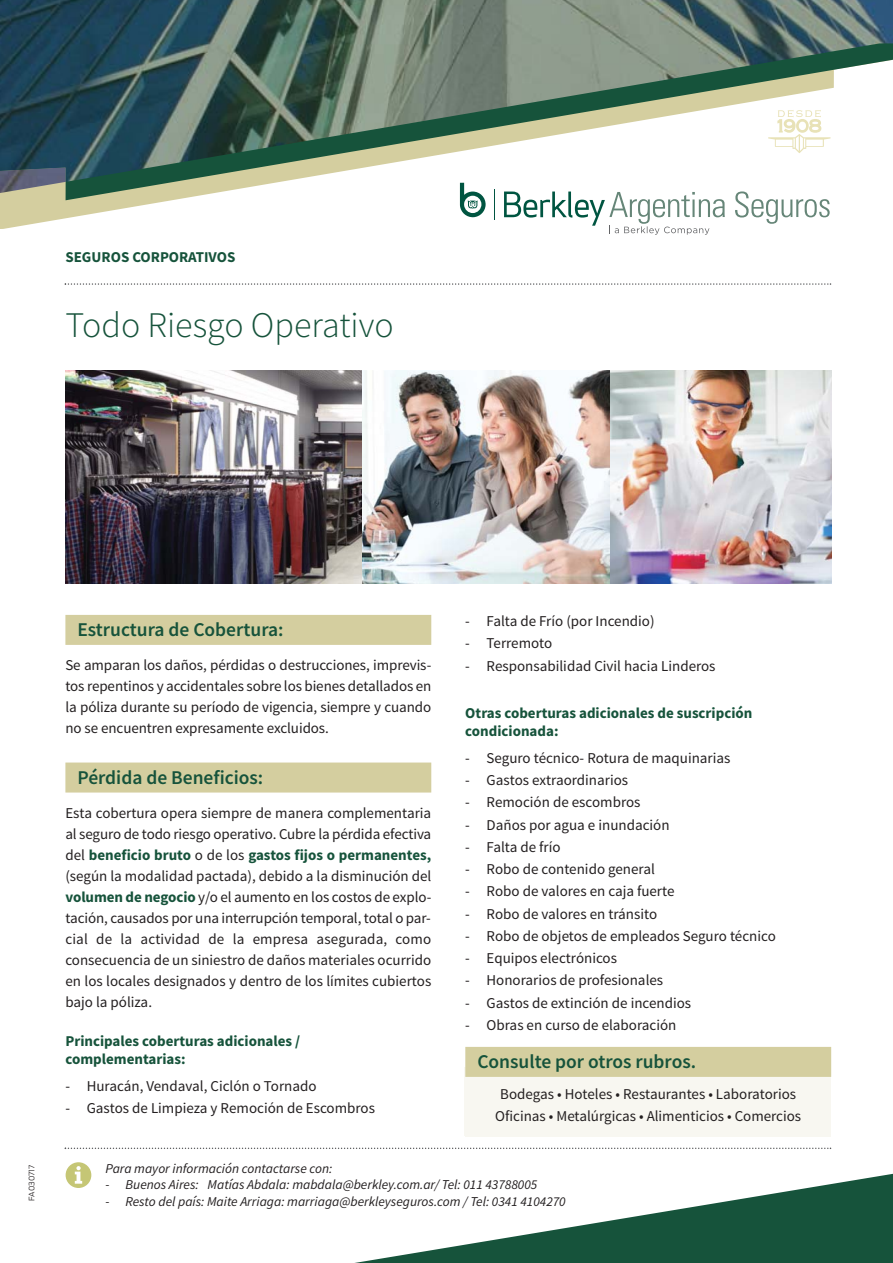
<style>
.page{position:relative;width:893px;height:1263px;background:#fff}
.page>*{position:absolute;margin:0;border:0;box-sizing:border-box;transform-origin:0 0}
.t1{font:300 36px "Source Sans Pro";color:#16533b}
.t2{font:600 19.5px "Source Sans Pro";color:#16533b}
.t3{font:15px/21px "Source Sans Pro";color:#231f20;text-align:justify}
.t4{font:700 15px/18px "Source Sans Pro";color:#16533b}
.t5{font:italic 13.5px "Source Sans Pro";color:#231f20}
.t6{font:300 7.5px "Antenna";color:#231f20}
.s1{font-weight:700;color:#16533b}
</style>
<div class="page">
<svg style="left:0;top:200px;width:830px;height:29px"></svg>
<svg style="left:0;top:182px;width:571px;height:18px"></svg>
<img style="left:0;top:182px;width:66px;height:13px">
<img style="left:0;top:0;width:892px;height:182px">
<svg style="left:768px;top:110px;width:62px;height:43px"></svg>
<svg style="left:355px;top:1174px;width:537px;height:89px"></svg>
<svg style="left:65px;top:283px;width:766px;height:2px"></svg>
<svg style="left:65px;top:1147px;width:766px;height:2px"></svg>
<div style="left:66px;top:1162px;width:25px;height:26px;background:#c5c675;border-radius:50%"></div>
<svg style="left:75px;top:1166px;width:7px;height:18px"></svg>
<img style="left:65px;top:370px;width:297px;height:213px">
<img style="left:362px;top:370px;width:469px;height:213px">
<div style="left:465px;top:1068px;width:366px;height:68px;background:#f8f7f1"></div>
<div style="left:65px;top:615px;width:366px;height:30px;background:#d4ce9f"></div>
<div style="left:65px;top:762px;width:366px;height:30px;background:#d4ce9f"></div>
<div style="left:465px;top:1047px;width:366px;height:30px;background:#d4ce9f"></div>
<svg style="left:734px;top:191px;width:95px;height:33px"></svg>
<svg style="left:504px;top:192px;width:220px;height:43px"></svg>
<hr style="left:494px;top:189px;width:1px;height:31px;background:#005541">
<svg style="left:460px;top:183px;width:26px;height:35px"></svg>
<p class="t4" style="left:65px;top:249px;width:171px">SEGUROS CORPORATIVOS</p>
<h1 class="t1" style="left:65px;top:312px;width:330px">Todo Riesgo Operativo</h1>
<p class="t6" style="left:29px;top:1201px;width:37px;rotate:-90deg">FA030717</p>
<h2 class="t2" style="left:77px;top:618px;width:208px">Estructura de Cobertura:</h2>
<p class="t3" style="left:65px;top:656px;width:367px">Se amparan los daños, pérdidas o destrucciones, imprevis&shy;tos repentinos y accidentales sobre los bienes detallados en la póliza durante su período de vigencia, siempre y cuando no se encuentren expresamente excluidos.</p>
<h2 class="t2" style="left:77px;top:766px;width:187px">Pérdida de Beneficios:</h2>
<p class="t3" style="left:65px;top:804px;width:367px">Esta cobertura opera siempre de manera complementaria al seguro de todo riesgo operativo. Cubre la pérdida efectiva del <span class="s1">beneficio bruto</span> o de los <span class="s1">gastos fijos o permanentes, </span>(según la modalidad pactada), debido a la disminución del <span class="s1">volumen de negocio</span> y/o el aumento en los costos de explo&shy;tación, causados por una interrupción temporal, total o par&shy;cial de la actividad de la empresa asegurada, como consecuencia de un siniestro de daños materiales ocurrido en los locales designados y dentro de los límites cubiertos bajo la póliza.</p>
<p class="t4" style="left:65px;top:1033px;width:236px">Principales coberturas adicionales / complementarias:</p>
<p class="t3" style="left:65px;top:1076px;width:253px">- Huracán, Vendaval, Ciclón o Tornado</p>
<p class="t3" style="left:65px;top:1099px;width:311px">- Gastos de Limpieza y Remoción de Escombros</p>
<p class="t3" style="left:465px;top:612px;width:191px">- Falta de Frío (por Incendio)</p>
<p class="t3" style="left:465px;top:634px;width:88px">- Terremoto</p>
<p class="t3" style="left:465px;top:656px;width:252px">- Responsabilidad Civil hacia Linderos</p>
<p class="t4" style="left:465px;top:706px;width:288px">Otras coberturas adicionales de suscripción condicionada:</p>
<p class="t3" style="left:465px;top:749px;width:267px">- Seguro técnico- Rotura de maquinarias</p>
<p class="t3" style="left:465px;top:771px;width:164px">- Gastos extraordinarios</p>
<p class="t3" style="left:465px;top:793px;width:177px">- Remoción de escombros</p>
<p class="t3" style="left:465px;top:815px;width:206px">- Daños por agua e inundación</p>
<p class="t3" style="left:465px;top:838px;width:97px">- Falta de frío</p>
<p class="t3" style="left:465px;top:860px;width:191px">- Robo de contenido general</p>
<p class="t3" style="left:465px;top:882px;width:211px">- Robo de valores en caja fuerte</p>
<p class="t3" style="left:465px;top:904px;width:193px">- Robo de valores en tránsito</p>
<p class="t3" style="left:465px;top:927px;width:312px">- Robo de objetos de empleados Seguro técnico</p>
<p class="t3" style="left:465px;top:949px;width:153px">- Equipos electrónicos</p>
<p class="t3" style="left:465px;top:971px;width:199px">- Honorarios de profesionales</p>
<p class="t3" style="left:465px;top:993px;width:227px">- Gastos de extinción de incendios</p>
<p class="t3" style="left:465px;top:1016px;width:213px">- Obras en curso de elaboración</p>
<h2 class="t2" style="left:477px;top:1050px;width:220px">Consulte por otros rubros.</h2>
<p class="t3" style="left:495px;top:1084px;width:307px;line-height:22.2px;text-align:center">Bodegas • Hoteles • Restaurantes • Laboratorios<br>Oficinas • Metalúrgicas • Alimenticios • Comercios</p>
<p class="t5" style="left:105px;top:1163px;width:228px">Para mayor información contactarse con:</p>
<p class="t5" style="left:105px;top:1180px;width:433px">- Buenos Aires: Matías Abdala: mabdala@berkley.com.ar/ Tel: 011 43788005</p>
<p class="t5" style="left:105px;top:1196px;width:462px">- Resto del país: Maite Arriaga: marriaga@berkleyseguros.com / Tel: 0341 4104270</p>
</div>
